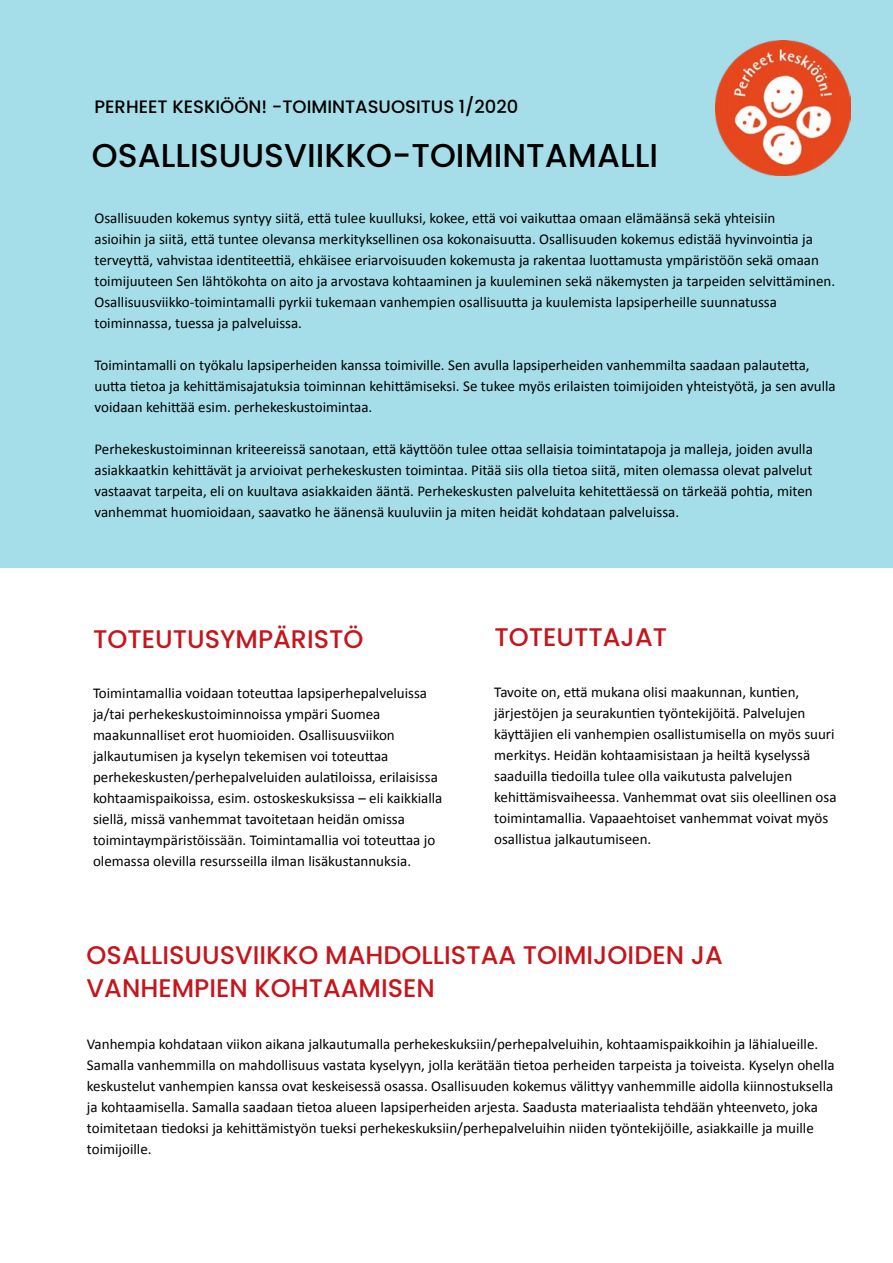
<style>
.page{position:relative;width:893px;height:1263px;background:#fff}
.page>*{position:absolute;margin:0;border:0;box-sizing:border-box;transform-origin:0 0}
.t1{font:500 33px "Poppins";color:#000}
.t2{font:500 25.5px/33px "Poppins";color:#c4161c}
.t3{font:500 18px "Poppins";color:#000}
.t4{font:15px/21px "Calibri";color:#000}
</style>
<div class="page">
<div style="left:0;top:0;width:893px;height:567px;background:#a5dee9"></div>
<img style="left:715px;top:41px;width:135px;height:135px">
<p class="t3" style="left:94px;top:97px;width:425px">PERHEET KESKIÖÖN! -TOIMINTASUOSITUS 1/2020</p>
<h1 class="t1" style="left:92px;top:136px;width:568px">OSALLISUUSVIIKKO-TOIMINTAMALLI</h1>
<p class="t4" style="left:94px;top:207px;width:742px">Osallisuuden kokemus syntyy siitä, että tulee kuulluksi, kokee, että voi vaikuttaa omaan elämäänsä sekä yhteisiin<br>asioihin ja siitä, että tuntee olevansa merkityksellinen osa kokonaisuutta. Osallisuuden kokemus edistää hyvinvointia ja terveyttä, vahvistaa identiteettiä, ehkäisee eriarvoisuuden kokemusta ja rakentaa luottamusta ympäristöön sekä omaan toimijuuteen Sen lähtökohta on aito ja arvostava kohtaaminen ja kuuleminen sekä näkemysten ja tarpeiden selvittäminen.<br>Osallisuusviikko-toimintamalli pyrkii tukemaan vanhempien osallisuutta ja kuulemista lapsiperheille suunnatussa toiminnassa, tuessa ja palveluissa.</p>
<p class="t4" style="left:94px;top:354px;width:743px">Toimintamalli on työkalu lapsiperheiden kanssa toimiville. Sen avulla lapsiperheiden vanhemmilta saadaan palautetta, uutta tietoa ja kehittämisajatuksia toiminnan kehittämiseksi. Se tukee myös erilaisten toimijoiden yhteistyötä, ja sen avulla voidaan kehittää esim. perhekeskustoimintaa.</p>
<p class="t4" style="left:94px;top:438px;width:720px;text-align:justify">Perhekeskustoiminnan kriteereissä sanotaan, että käyttöön tulee ottaa sellaisia toimintatapoja ja malleja, joiden avulla asiakkaatkin kehittävät ja arvioivat perhekeskusten toimintaa. Pitää siis olla tietoa siitä, miten olemassa olevat palvelut vastaavat tarpeita, eli on kuultava asiakkaiden ääntä. Perhekeskusten palveluita kehitettäessä on tärkeää pohtia, miten vanhemmat huomioidaan, saavatko he äänensä kuuluviin ja miten heidät kohdataan palveluissa.</p>
<h2 class="t2" style="left:93px;top:622px;width:272px">TOTEUTUSYMPÄRISTÖ</h2>
<p class="t4" style="left:93px;top:682px;width:351px">Toimintamallia voidaan toteuttaa lapsiperhepalveluissa ja/tai perhekeskustoiminnoissa ympäri Suomea maakunnalliset erot huomioiden. Osallisuusviikon jalkautumisen ja kyselyn tekemisen voi toteuttaa perhekeskusten/perhepalveluiden aulatiloissa, erilaisissa kohtaamispaikoissa, esim. ostoskeskuksissa – eli kaikkialla siellä, missä vanhemmat tavoitetaan heidän omissa toimintaympäristöissään. Toimintamallia voi toteuttaa jo olemassa olevilla resursseilla ilman lisäkustannuksia.</p>
<h2 class="t2" style="left:494px;top:621px;width:174px">TOTEUTTAJAT</h2>
<p class="t4" style="left:494px;top:681px;width:344px">Tavoite on, että mukana olisi maakunnan, kuntien, järjestöjen ja seurakuntien työntekijöitä. Palvelujen käyttäjien eli vanhempien osallistumisella on myös suuri merkitys. Heidän kohtaamisistaan ja heiltä kyselyssä saaduilla tiedoilla tulee olla vaikutusta palvelujen kehittämisvaiheessa. Vanhemmat ovat siis oleellinen osa toimintamallia. Vapaaehtoiset vanhemmat voivat myös osallistua jalkautumiseen.</p>
<h2 class="t2" style="left:87px;top:939px;width:638px">OSALLISUUSVIIKKO MAHDOLLISTAA TOIMIJOIDEN JA<br>VANHEMPIEN KOHTAAMISEN</h2>
<p class="t4" style="left:87px;top:1033px;width:749px">Vanhempia kohdataan viikon aikana jalkautumalla perhekeskuksiin/perhepalveluihin, kohtaamispaikkoihin ja lähialueille.<br>Samalla vanhemmilla on mahdollisuus vastata kyselyyn, jolla kerätään tietoa perheiden tarpeista ja toiveista. Kyselyn ohella keskustelut vanhempien kanssa ovat keskeisessä osassa. Osallisuuden kokemus välittyy vanhemmille aidolla kiinnostuksella ja kohtaamisella. Samalla saadaan tietoa alueen lapsiperheiden arjesta. Saadusta materiaalista tehdään yhteenveto, joka toimitetaan tiedoksi ja kehittämistyön tueksi perhekeskuksiin/perhepalveluihin niiden työntekijöille, asiakkaille ja muille toimijoille.</p>
</div>
